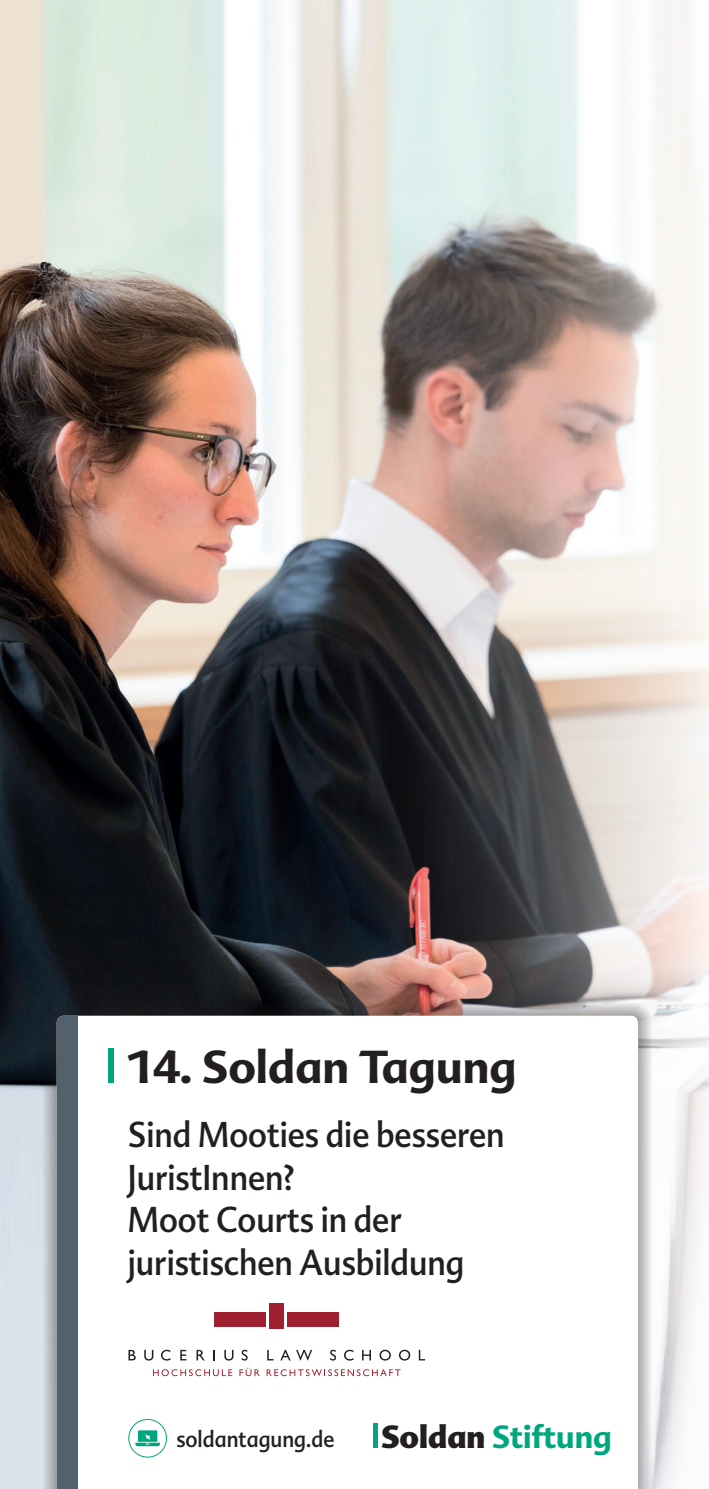
<style>
.page{position:relative;width:709px;height:1489px;background:#fff}
.page>*{position:absolute;margin:0;border:0;box-sizing:border-box;transform-origin:0 0}
.t1{font:700 45px "Advert OT";color:#231f20}
.t2{font:35px/42.8px "Advert OT";color:#231f20;scale:.9 1}
.t3{font:700 31.25px "Advert OT";color:#00a77e}
.t4{font:22.5px "Advert OT";color:#231f20;scale:.9 1}
.s1{font-weight:900;color:#231f20}
</style>
<div class="page">
<img style="left:0;top:0;width:709px;height:1488px">
<div style="left:42px;top:1001px;width:610px;height:487px;background:#231f20;opacity:.75"></div>
<svg style="left:78px;top:1015px;width:560px;height:473px"></svg>
<div style="left:57px;top:1015px;width:21px;height:473px;background:#53616c"></div>
<svg style="left:153px;top:1368px;width:79px;height:7px"></svg>
<svg style="left:239px;top:1367px;width:21px;height:8px"></svg>
<svg style="left:266px;top:1368px;width:134px;height:7px"></svg>
<svg style="left:224px;top:1349px;width:9px;height:11px"></svg>
<svg style="left:242px;top:1349px;width:6px;height:11px"></svg>
<svg style="left:330px;top:1349px;width:6px;height:11px"></svg>
<svg style="left:344px;top:1349px;width:9px;height:11px"></svg>
<svg style="left:362px;top:1349px;width:9px;height:11px"></svg>
<svg style="left:379px;top:1349px;width:12px;height:11px"></svg>
<svg style="left:399px;top:1349px;width:11px;height:11px"></svg>
<svg style="left:419px;top:1349px;width:6px;height:11px"></svg>
<svg style="left:267px;top:1349px;width:6px;height:11px"></svg>
<svg style="left:280px;top:1349px;width:32px;height:11px"></svg>
<svg style="left:196px;top:1349px;width:9px;height:11px"></svg>
<svg style="left:213px;top:1349px;width:2px;height:11px"></svg>
<svg style="left:128px;top:1349px;width:8px;height:11px"></svg>
<svg style="left:161px;top:1349px;width:9px;height:11px"></svg>
<svg style="left:144px;top:1349px;width:9px;height:11px"></svg>
<svg style="left:180px;top:1349px;width:6px;height:11px"></svg>
<div style="left:215px;top:1311px;width:51px;height:15px;background:#9f2031"></div>
<div style="left:287px;top:1311px;width:52px;height:15px;background:#9f2031"></div>
<div style="left:269px;top:1303px;width:15px;height:25px;background:#9f2031"></div>
<hr style="left:373px;top:1423px;width:4px;height:24px;background:#00a77e">
<div style="left:108px;top:1048px;width:6px;height:34px;background:#00a77e"></div>
<svg style="left:129px;top:1419px;width:37px;height:37px"></svg>
<div style="left:128px;top:1418px;width:39px;height:39px;border:1px solid #00a77e;border-radius:50%"></div>
<svg style="left:135px;top:1430px;width:25px;height:15px"></svg>
<p class="t1" style="left:126px;top:1038px;width:392px">14. Soldan Tagung</p>
<p class="t2" style="left:128px;top:1112px;width:420px">Sind Mooties die besseren<br>JuristInnen?<br>Moot Courts in der juristischen Ausbildung</p>
<p class="t4" style="left:176px;top:1424px;width:177px">soldantagung.de</p>
<p class="t3" style="left:381px;top:1416px;width:232px"><span class="s1">Soldan</span> Stiftung</p>
</div>
